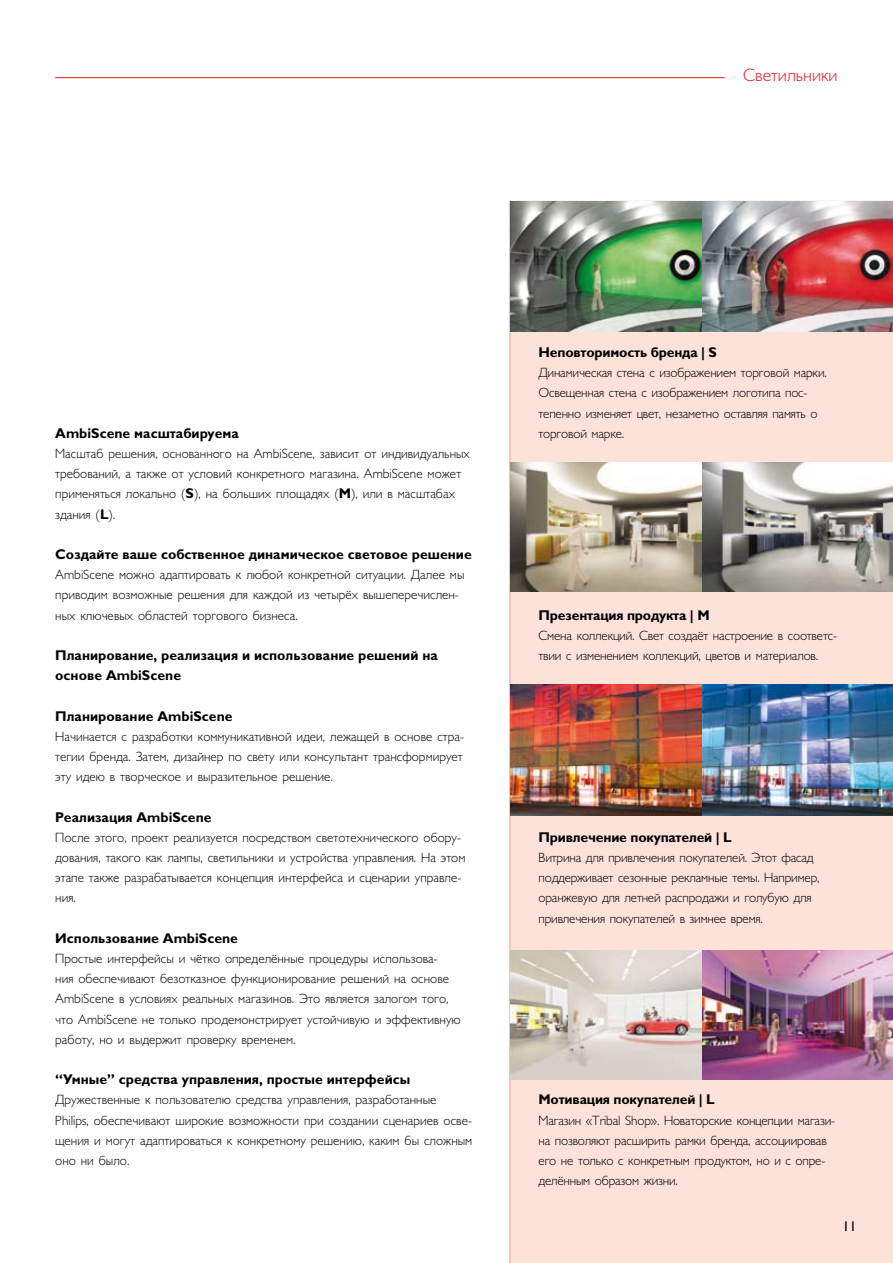
<style>
.page{position:relative;width:893px;height:1263px;background:#fff}
.page>*{position:absolute;margin:0;border:0;box-sizing:border-box;transform-origin:0 0}
.t1{font:300 18px "Gals";color:#ed1c24}
.t2{font:300 13.5px/20.2px "Gals";color:#000}
.t3{font:700 13.5px/20.2px "Gals";color:#000}
.t4{font:13.5px "Gals";color:#000}
.s1{font-weight:700}
</style>
<div class="page">
<div style="left:509px;top:201px;width:384px;height:1062px;background:#fde2d9"></div>
<hr style="left:55px;top:77px;width:669px;height:1px;background:#ed1c24">
<img style="left:510px;top:202px;width:383px;height:129px">
<img style="left:510px;top:462px;width:383px;height:129px">
<img style="left:510px;top:685px;width:383px;height:131px">
<img style="left:510px;top:950px;width:383px;height:129px">
<h1 class="t1" style="left:743px;top:66px;width:96px">Светильники</h1>
<p class="t3" style="left:55px;top:423px;width:185px">AmbiScene масштабируема</p>
<p class="t2" style="left:55px;top:444px;width:416px">Масштаб решения, основанного на AmbiScene, зависит от индивидуальных требований, а также от условий конкретного магазина. AmbiScene может применяться локально (<span class="s1">S</span>), на больших площадях (<span class="s1">M</span>), или в масштабах здания (<span class="s1">L</span>).</p>
<p class="t3" style="left:55px;top:544px;width:418px">Создайте ваше собственное динамическое световое решение</p>
<p class="t2" style="left:55px;top:565px;width:411px">AmbiScene можно адаптировать к любой конкретной ситуации. Далее мы приводим возможные решения для каждой из четырёх вышеперечислен&shy;ных ключевых областей торгового бизнеса.</p>
<p class="t3" style="left:55px;top:645px;width:384px">Планирование, реализация и использование решений на основе AmbiScene</p>
<p class="t3" style="left:55px;top:706px;width:179px">Планирование AmbiScene</p>
<p class="t2" style="left:55px;top:727px;width:410px;text-align:justify">Начинается с разработки коммуникативной идеи, лежащей в основе стра&shy;тегии бренда. Затем, дизайнер по свету или консультант трансформирует эту идею в творческое и выразительное решение.</p>
<p class="t3" style="left:55px;top:807px;width:158px">Реализация AmbiScene</p>
<p class="t2" style="left:55px;top:828px;width:412px">После этого, проект реализуется посредством светотехнического обору&shy;дования, такого как лампы, светильники и устройства управления. На этом этапе также разрабатывается концепция интерфейса и сценарии управле&shy;ния.</p>
<p class="t3" style="left:55px;top:928px;width:184px">Использование AmbiScene</p>
<p class="t2" style="left:55px;top:949px;width:407px">Простые интерфейсы и чётко определённые процедуры использова-<br>ния обеспечивают безотказное функционирование решений на основе AmbiScene в условиях реальных магазинов. Это является залогом того, что AmbiScene не только продемонстрирует устойчивую и эффективную работу, но и выдержит проверку временем.</p>
<p class="t3" style="left:55px;top:1069px;width:357px">“Умные” средства управления, простые интерфейсы</p>
<p class="t2" style="left:55px;top:1090px;width:418px">Дружественные к пользователю средства управления, разработанные Philips, обеспечивают широкие возможности при создании сценариев осве&shy;щения и могут адаптироваться к конкретному решению, каким бы сложным оно ни было.</p>
<p class="t3" style="left:538px;top:342px;width:180px">Неповторимость бренда | S</p>
<p class="t2" style="left:538px;top:363px;width:290px">Динамическая стена с изображением торговой марки.<br>Освещенная стена с изображением логотипа пос&shy;тепенно изменяет цвет, незаметно оставляя память о торговой марке.</p>
<p class="t3" style="left:538px;top:605px;width:173px">Презентация продукта | M</p>
<p class="t2" style="left:538px;top:626px;width:300px">Смена коллекций. Свет создаёт настроение в соответс&shy;твии с изменением коллекций, цветов и материалов.</p>
<p class="t3" style="left:538px;top:827px;width:195px">Привлечение покупателей | L</p>
<p class="t2" style="left:538px;top:848px;width:283px">Витрина для привлечения покупателей. Этот фасад поддерживает сезонные рекламные темы. Например, оранжевую для летней распродажи и голубую для привлечения покупателей в зимнее время.</p>
<p class="t3" style="left:538px;top:1090px;width:178px">Мотивация покупателей | L</p>
<p class="t2" style="left:538px;top:1110px;width:298px">Магазин «Tribal Shop». Новаторские концепции магази&shy;на позволяют расширить рамки бренда, ассоциировав его не только с конкретным продуктом, но и с опре&shy;делённым образом жизни.</p>
<p class="t4" style="left:842px;top:1218px;width:16px">11</p>
</div>
